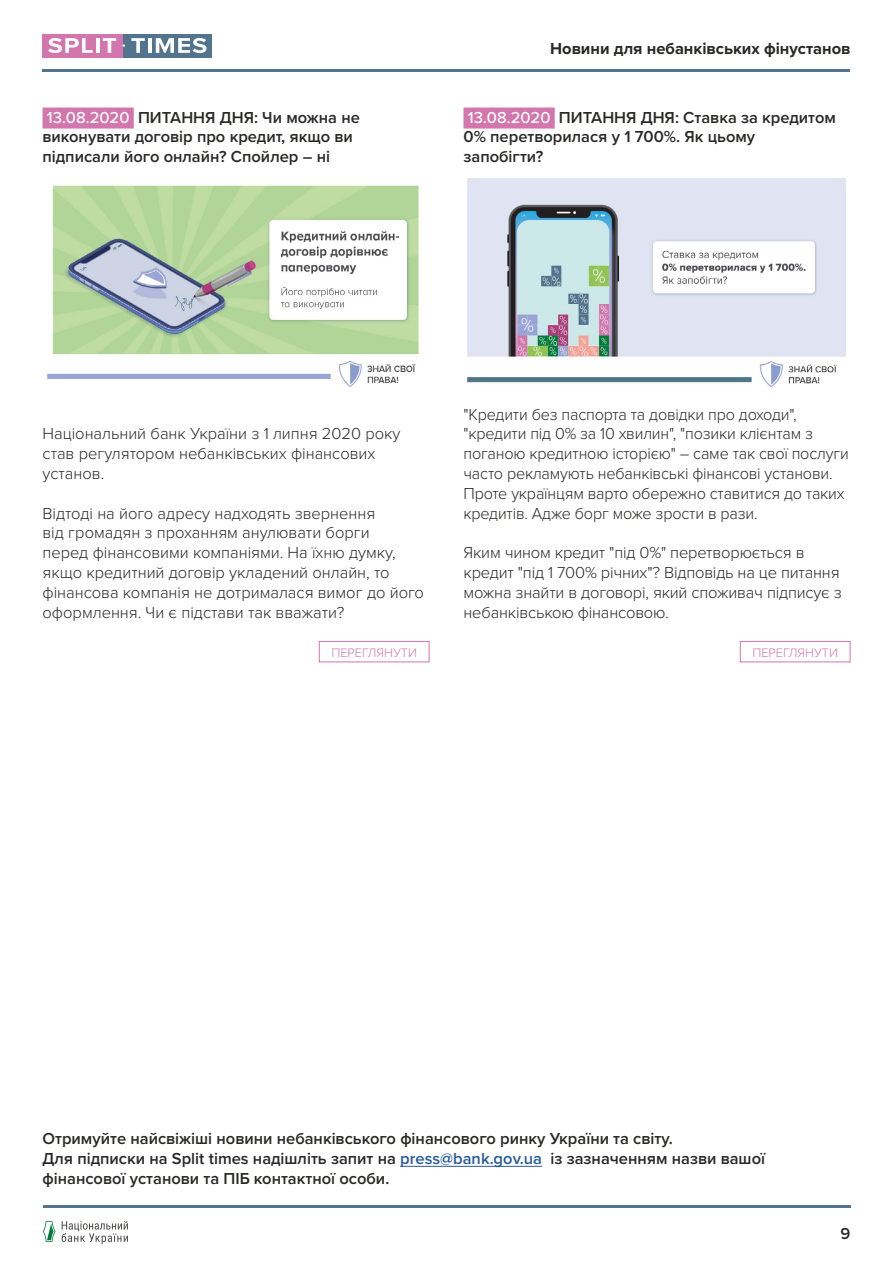
<style>
.page{position:relative;width:893px;height:1263px;background:#fff}
.page>*{position:absolute;margin:0;border:0;box-sizing:border-box;transform-origin:0 0}
.t1{font:300 16.5px/19.8px "Proxima Nova";letter-spacing:-.01em;color:#282827}
.t2{font:600 16.5px/19.8px "Proxima Nova";color:#282827}
.t3{font:700 16.5px "Proxima Nova";color:#282827}
.t4{font:300 12.75px "Proxima Nova";color:#d276ad}
.s1{font-weight:500;color:#fff}
.s2{color:#275b9b}
</style>
<div class="page">
<div style="left:43px;top:34px;width:81px;height:23px;background:#d276ad"></div>
<div style="left:124px;top:34px;width:88px;height:23px;background:#52748d"></div>
<svg style="left:48px;top:38px;width:45px;height:15px"></svg>
<hr style="left:96px;top:38px;width:4px;height:15px;background:#fff">
<svg style="left:103px;top:38px;width:13px;height:15px"></svg>
<svg style="left:131px;top:38px;width:14px;height:15px"></svg>
<hr style="left:148px;top:38px;width:4px;height:15px;background:#fff">
<svg style="left:156px;top:38px;width:50px;height:15px"></svg>
<hr style="left:43px;top:70px;width:807px;height:2px;background:#52748d">
<hr style="left:43px;top:1205px;width:808px;height:3px;background:#52748d">
<svg style="left:62px;top:1221px;width:66px;height:23px"></svg>
<svg style="left:43px;top:1221px;width:12px;height:21px"></svg>
<div style="left:463px;top:108px;width:92px;height:21px;background:#d276ad"></div>
<div style="left:43px;top:108px;width:91px;height:21px;background:#d276ad"></div>
<div style="left:319px;top:641px;width:110px;height:21px;border:1px solid #d276ad"></div>
<div style="left:740px;top:641px;width:110px;height:21px;border:1px solid #d276ad"></div>
<img style="left:47px;top:185px;width:372px;height:202px">
<img style="left:468px;top:179px;width:378px;height:208px">
<hr style="left:400px;top:1166px;width:142px;height:1px;background:#275b9b">
<p class="t2" style="left:43px;top:108px;width:319px"><span class="s1">13.08.2020</span> ПИТАННЯ ДНЯ: Чи можна не виконувати договір про кредит, якщо ви підписали його онлайн? Спойлер – ні</p>
<p class="t3" style="left:550px;top:39px;width:302px">Новини для небанківських фінустанов</p>
<p class="t2" style="left:463px;top:108px;width:374px"><span class="s1">13.08.2020</span> ПИТАННЯ ДНЯ: Ставка за кредитом<br>0% перетворилася у 1 700%. Як цьому запобігти?</p>
<p class="t1" style="left:463px;top:404px;width:387px">"Кредити без паспорта та довідки про доходи", "кредити під 0% за 10 хвилин", "позики клієнтам з поганою кредитною історією" – саме так свої послуги часто рекламують небанківські фінансові установи.<br>Проте українцям варто обережно ставитися до таких кредитів. Адже борг може зрости в рази.</p>
<p class="t1" style="left:463px;top:543px;width:380px">Яким чином кредит "під 0%" перетворюється в кредит "під 1 700% річних"? Відповідь на це питання можна знайти в договорі, який споживач підписує з небанківською фінансовою.</p>
<p class="t1" style="left:43px;top:424px;width:359px">Національний банк України з 1 липня 2020 року став регулятором небанківських фінансових установ.</p>
<p class="t1" style="left:43px;top:503px;width:383px">Відтоді на його адресу надходять звернення<br>від громадян з проханням анулювати борги<br>перед фінансовими компаніями. На їхню думку, якщо кредитний договір укладений онлайн, то фінансова компанія не дотрималася вимог до його оформлення. Чи є підстави так вважати?</p>
<p class="t4" style="left:331px;top:645px;width:87px">ПЕРЕГЛЯНУТИ</p>
<p class="t4" style="left:752px;top:645px;width:87px">ПЕРЕГЛЯНУТИ</p>
<p class="t2" style="left:43px;top:1129px;width:724px">Отримуйте найсвіжіші новини небанківського фінансового ринку України та світу.<br>Для підписки на Split times надішліть запит на <span class="s2">press@bank.gov.ua</span> із зазначенням назви вашої фінансової установи та ПІБ контактної особи.</p>
<p class="t2" style="left:840px;top:1224px;width:11px">9</p>
</div>
